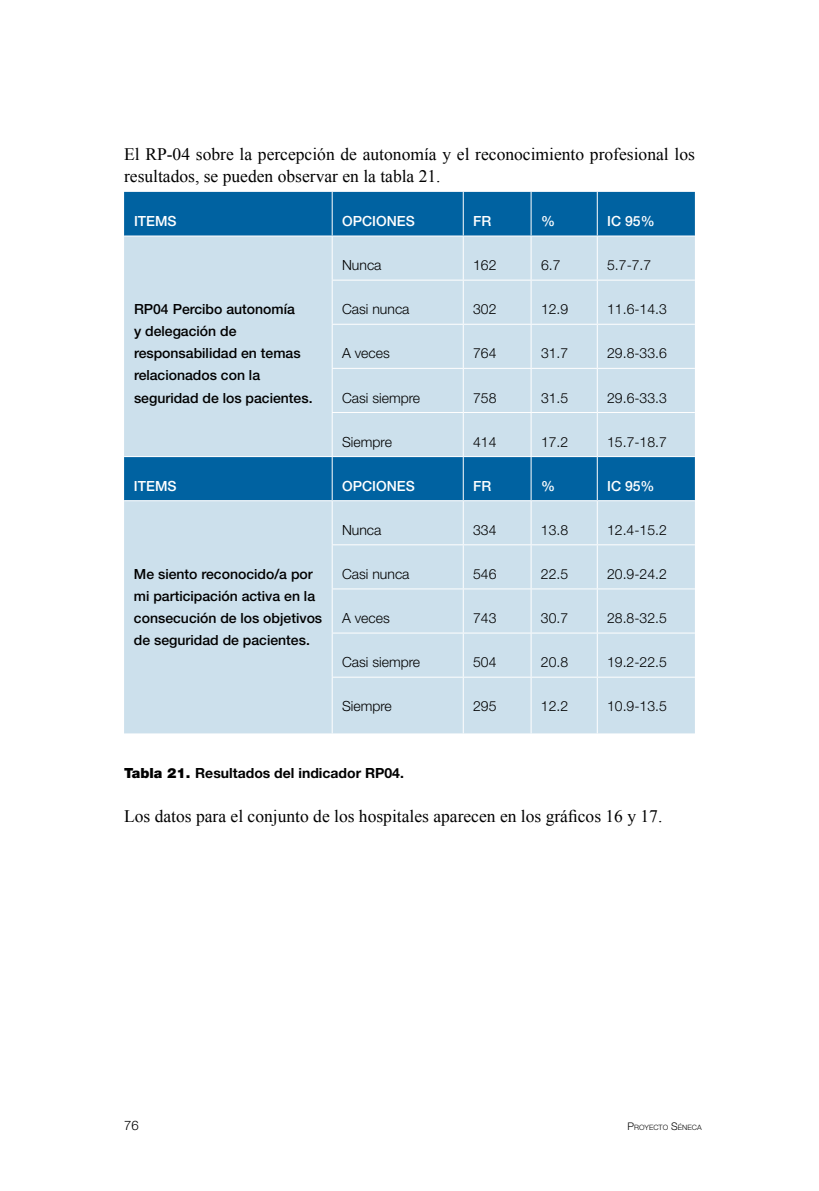
<style>
.page{position:relative;width:819px;height:1191px;background:#fff}
.page>*{position:absolute;margin:0;border:0;box-sizing:border-box;transform-origin:0 0}
.t1{font:17.5px/22.1px "Times New Roman";color:#000}
.t2{font:300 14px "Helvetica Neue LT Pro";color:#000}
.t3{font:500 14px/22.1px "Helvetica Neue LT Pro";color:#000}
.t4{font:500 14px "Helvetica Neue LT Pro";color:#fff}
.t5{font:700 14px "Helvetica Neue LT Pro";color:#000}
.t6{font:300 13.12px "Helvetica Neue LT Pro";color:#000}
.t7{font:300 7.35px "Helvetica Neue LT Pro";letter-spacing:.005em;color:#000}
.s1{font-weight:900}
.s2{font-size:10.5px}
</style>
<div class="page">
<div style="left:124px;top:192px;width:570px;height:43px;background:#0062a1"></div>
<svg style="left:124px;top:236px;width:570px;height:497px;background:#bad5e5"></svg>
<hr style="left:332px;top:192px;width:1px;height:43px;background:#fff">
<hr style="left:463px;top:192px;width:1px;height:43px;background:#fff">
<hr style="left:530px;top:192px;width:1px;height:43px;background:#fff">
<hr style="left:596px;top:192px;width:1px;height:43px;background:#fff">
<hr style="left:332px;top:236px;width:1px;height:44px;background:#fff">
<hr style="left:463px;top:236px;width:1px;height:44px;background:#fff">
<hr style="left:530px;top:236px;width:1px;height:44px;background:#fff">
<hr style="left:596px;top:236px;width:1px;height:44px;background:#fff">
<hr style="left:332px;top:280px;width:131px;height:1px;background:#fff">
<hr style="left:332px;top:280px;width:1px;height:44px;background:#fff">
<hr style="left:463px;top:280px;width:68px;height:1px;background:#fff">
<hr style="left:463px;top:280px;width:1px;height:44px;background:#fff">
<hr style="left:531px;top:280px;width:66px;height:1px;background:#fff">
<hr style="left:530px;top:280px;width:1px;height:44px;background:#fff">
<hr style="left:597px;top:280px;width:97px;height:1px;background:#fff">
<hr style="left:596px;top:280px;width:1px;height:44px;background:#fff">
<hr style="left:332px;top:324px;width:131px;height:1px;background:#fff">
<hr style="left:332px;top:325px;width:1px;height:43px;background:#fff">
<hr style="left:463px;top:324px;width:68px;height:1px;background:#fff">
<hr style="left:463px;top:325px;width:1px;height:43px;background:#fff">
<hr style="left:531px;top:324px;width:66px;height:1px;background:#fff">
<hr style="left:530px;top:325px;width:1px;height:43px;background:#fff">
<hr style="left:597px;top:324px;width:97px;height:1px;background:#fff">
<hr style="left:596px;top:325px;width:1px;height:43px;background:#fff">
<hr style="left:332px;top:368px;width:131px;height:1px;background:#fff">
<hr style="left:332px;top:369px;width:1px;height:43px;background:#fff">
<hr style="left:463px;top:368px;width:68px;height:1px;background:#fff">
<hr style="left:463px;top:369px;width:1px;height:43px;background:#fff">
<hr style="left:531px;top:368px;width:66px;height:1px;background:#fff">
<hr style="left:530px;top:369px;width:1px;height:43px;background:#fff">
<hr style="left:597px;top:368px;width:97px;height:1px;background:#fff">
<hr style="left:596px;top:369px;width:1px;height:43px;background:#fff">
<hr style="left:332px;top:412px;width:131px;height:1px;background:#fff">
<hr style="left:332px;top:413px;width:1px;height:43px;background:#fff">
<hr style="left:463px;top:412px;width:68px;height:1px;background:#fff">
<hr style="left:463px;top:413px;width:1px;height:43px;background:#fff">
<hr style="left:531px;top:412px;width:66px;height:1px;background:#fff">
<hr style="left:530px;top:413px;width:1px;height:43px;background:#fff">
<hr style="left:597px;top:412px;width:97px;height:1px;background:#fff">
<hr style="left:596px;top:413px;width:1px;height:43px;background:#fff">
<hr style="left:124px;top:456px;width:208px;height:1px;background:#fff">
<hr style="left:332px;top:456px;width:131px;height:1px;background:#fff">
<hr style="left:332px;top:457px;width:1px;height:43px;background:#fff">
<hr style="left:463px;top:456px;width:68px;height:1px;background:#fff">
<hr style="left:463px;top:457px;width:1px;height:43px;background:#fff">
<hr style="left:531px;top:456px;width:66px;height:1px;background:#fff">
<hr style="left:530px;top:457px;width:1px;height:43px;background:#fff">
<hr style="left:597px;top:456px;width:97px;height:1px;background:#fff">
<hr style="left:596px;top:457px;width:1px;height:43px;background:#fff">
<hr style="left:124px;top:500px;width:208px;height:1px;background:#fff">
<hr style="left:332px;top:500px;width:131px;height:1px;background:#fff">
<hr style="left:332px;top:501px;width:1px;height:43px;background:#fff">
<hr style="left:463px;top:500px;width:68px;height:1px;background:#fff">
<hr style="left:463px;top:501px;width:1px;height:43px;background:#fff">
<hr style="left:531px;top:500px;width:66px;height:1px;background:#fff">
<hr style="left:530px;top:501px;width:1px;height:43px;background:#fff">
<hr style="left:597px;top:500px;width:97px;height:1px;background:#fff">
<hr style="left:596px;top:501px;width:1px;height:43px;background:#fff">
<hr style="left:332px;top:544px;width:131px;height:1px;background:#fff">
<hr style="left:332px;top:545px;width:1px;height:43px;background:#fff">
<hr style="left:463px;top:544px;width:68px;height:1px;background:#fff">
<hr style="left:463px;top:545px;width:1px;height:43px;background:#fff">
<hr style="left:531px;top:544px;width:66px;height:1px;background:#fff">
<hr style="left:530px;top:545px;width:1px;height:43px;background:#fff">
<hr style="left:597px;top:544px;width:97px;height:1px;background:#fff">
<hr style="left:596px;top:545px;width:1px;height:43px;background:#fff">
<hr style="left:332px;top:588px;width:131px;height:1px;background:#fff">
<hr style="left:332px;top:589px;width:1px;height:43px;background:#fff">
<hr style="left:463px;top:588px;width:68px;height:1px;background:#fff">
<hr style="left:463px;top:589px;width:1px;height:43px;background:#fff">
<hr style="left:531px;top:588px;width:66px;height:1px;background:#fff">
<hr style="left:530px;top:589px;width:1px;height:43px;background:#fff">
<hr style="left:597px;top:588px;width:97px;height:1px;background:#fff">
<hr style="left:596px;top:589px;width:1px;height:43px;background:#fff">
<hr style="left:332px;top:632px;width:131px;height:1px;background:#fff">
<hr style="left:332px;top:633px;width:1px;height:43px;background:#fff">
<hr style="left:463px;top:632px;width:68px;height:1px;background:#fff">
<hr style="left:463px;top:633px;width:1px;height:43px;background:#fff">
<hr style="left:531px;top:632px;width:66px;height:1px;background:#fff">
<hr style="left:530px;top:633px;width:1px;height:43px;background:#fff">
<hr style="left:597px;top:632px;width:97px;height:1px;background:#fff">
<hr style="left:596px;top:633px;width:1px;height:43px;background:#fff">
<hr style="left:332px;top:676px;width:131px;height:1px;background:#fff">
<hr style="left:332px;top:677px;width:1px;height:56px;background:#fff">
<hr style="left:463px;top:676px;width:68px;height:1px;background:#fff">
<hr style="left:463px;top:677px;width:1px;height:56px;background:#fff">
<hr style="left:531px;top:676px;width:66px;height:1px;background:#fff">
<hr style="left:530px;top:677px;width:1px;height:56px;background:#fff">
<hr style="left:597px;top:676px;width:97px;height:1px;background:#fff">
<hr style="left:596px;top:677px;width:1px;height:56px;background:#fff">
<p class="t1" style="left:124px;top:143px;width:572px">El RP-04 sobre la percepción de autonomía y el reconocimiento profesional los resultados, se pueden observar en la tabla 21.</p>
<p class="t4" style="left:134px;top:213px;width:44px">ITEMS</p>
<p class="t4" style="left:342px;top:213px;width:74px">OPCIONES</p>
<p class="t4" style="left:473px;top:213px;width:20px">FR</p>
<p class="t4" style="left:541px;top:213px;width:15px">%</p>
<p class="t4" style="left:607px;top:213px;width:49px">IC 95%</p>
<p class="t3" style="left:134px;top:298px;width:180px">RP04 Percibo autonomía<br>y delegación de responsabilidad en temas relacionados con la seguridad de los pacientes.</p>
<p class="t2" style="left:342px;top:257px;width:41px">Nunca</p>
<p class="t2" style="left:473px;top:257px;width:25px">162</p>
<p class="t2" style="left:541px;top:257px;width:21px">6.7</p>
<p class="t2" style="left:607px;top:257px;width:46px">5.7-7.7</p>
<p class="t2" style="left:342px;top:301px;width:69px">Casi nunca</p>
<p class="t2" style="left:473px;top:301px;width:25px">302</p>
<p class="t2" style="left:541px;top:301px;width:29px">12.9</p>
<p class="t2" style="left:607px;top:301px;width:61px">11.6-14.3</p>
<p class="t2" style="left:342px;top:345px;width:49px">A veces</p>
<p class="t2" style="left:473px;top:345px;width:25px">764</p>
<p class="t2" style="left:541px;top:345px;width:29px">31.7</p>
<p class="t2" style="left:607px;top:345px;width:61px">29.8-33.6</p>
<p class="t2" style="left:342px;top:389px;width:80px">Casi siempre</p>
<p class="t2" style="left:473px;top:389px;width:25px">758</p>
<p class="t2" style="left:541px;top:389px;width:29px">31.5</p>
<p class="t2" style="left:607px;top:389px;width:61px">29.6-33.3</p>
<p class="t2" style="left:342px;top:433px;width:51px">Siempre</p>
<p class="t2" style="left:473px;top:433px;width:25px">414</p>
<p class="t2" style="left:541px;top:433px;width:29px">17.2</p>
<p class="t2" style="left:607px;top:433px;width:61px">15.7-18.7</p>
<p class="t4" style="left:134px;top:477px;width:44px">ITEMS</p>
<p class="t4" style="left:342px;top:477px;width:74px">OPCIONES</p>
<p class="t4" style="left:473px;top:477px;width:20px">FR</p>
<p class="t4" style="left:541px;top:477px;width:15px">%</p>
<p class="t4" style="left:607px;top:477px;width:49px">IC 95%</p>
<p class="t3" style="left:134px;top:563px;width:190px">Me siento reconocido/a por mi participación activa en la consecución de los objetivos de seguridad de pacientes.</p>
<p class="t2" style="left:342px;top:521px;width:41px">Nunca</p>
<p class="t2" style="left:473px;top:521px;width:25px">334</p>
<p class="t2" style="left:541px;top:521px;width:29px">13.8</p>
<p class="t2" style="left:607px;top:521px;width:61px">12.4-15.2</p>
<p class="t2" style="left:342px;top:565px;width:69px">Casi nunca</p>
<p class="t2" style="left:473px;top:565px;width:25px">546</p>
<p class="t2" style="left:541px;top:565px;width:29px">22.5</p>
<p class="t2" style="left:607px;top:565px;width:61px">20.9-24.2</p>
<p class="t2" style="left:342px;top:609px;width:49px">A veces</p>
<p class="t2" style="left:473px;top:609px;width:25px">743</p>
<p class="t2" style="left:541px;top:609px;width:29px">30.7</p>
<p class="t2" style="left:607px;top:609px;width:61px">28.8-32.5</p>
<p class="t2" style="left:342px;top:653px;width:80px">Casi siempre</p>
<p class="t2" style="left:473px;top:653px;width:25px">504</p>
<p class="t2" style="left:541px;top:653px;width:29px">20.8</p>
<p class="t2" style="left:607px;top:653px;width:61px">19.2-22.5</p>
<p class="t2" style="left:342px;top:698px;width:51px">Siempre</p>
<p class="t2" style="left:473px;top:698px;width:25px">295</p>
<p class="t2" style="left:541px;top:698px;width:29px">12.2</p>
<p class="t2" style="left:607px;top:698px;width:61px">10.9-13.5</p>
<p class="t5" style="left:124px;top:764px;width:281px"><span class="s1">Tabla 21.</span> Resultados del indicador RP04.</p>
<p class="t1" style="left:124px;top:804px;width:540px">Los datos para el conjunto de los hospitales aparecen en los gráficos 16 y 17.</p>
<p class="t6" style="left:124px;top:1117px;width:16px">76</p>
<p class="t7" style="left:627px;top:1122px;width:75px"><span class="s2">P</span>ROYECTO <span class="s2">S</span>ÉNECA</p>
</div>
